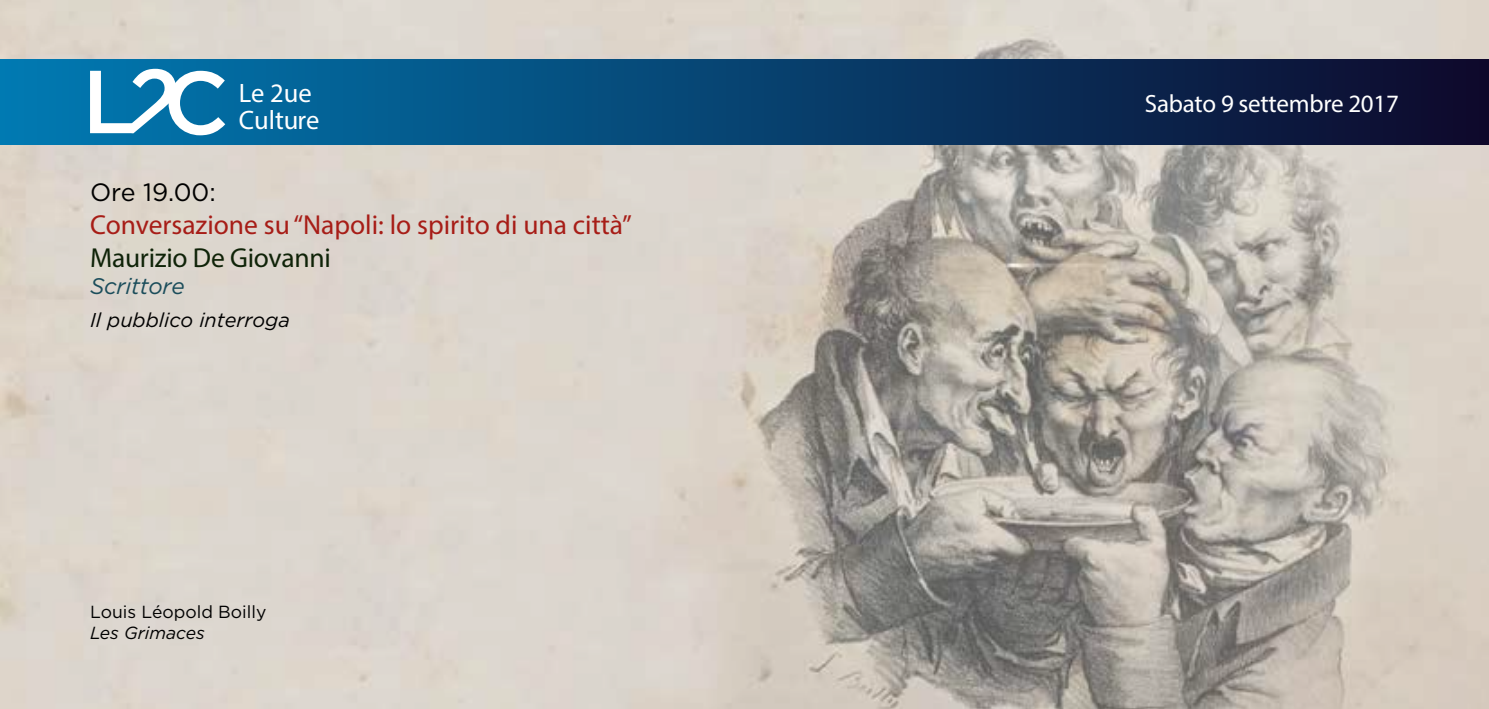
<style>
.page{position:relative;width:1489px;height:709px;background:#fff}
.page>*{position:absolute;margin:0;border:0;box-sizing:border-box;transform-origin:0 0}
.t1{font:27.5px "Myriad Pro";color:#a71d17}
.t2{font:27.5px "Myriad Pro";letter-spacing:-.01em;color:#0f2308}
.t3{font:26.75px/26.8px "Myriad Pro";color:#fff}
.t4{font:25px "Myriad Pro";letter-spacing:-.01em;color:#fff}
.t5{font:25px "Gotham";color:#000}
.t6{font:italic 22.5px "Gotham";letter-spacing:-.01em;color:#1b4d5b}
.t7{font:italic 20px "Gotham";color:#000}
.t8{font:17.5px "Gotham";color:#000}
.t9{font:italic 17.5px "Gotham";color:#000}
</style>
<div class="page">
<img style="left:0;top:0;width:1488px;height:709px">
<div style="left:0;top:59px;width:1488px;height:86px;background:linear-gradient(to right,#007cb5,#0e092c)"></div>
<svg style="left:90px;top:69px;width:135px;height:66px"></svg>
<p class="t3" style="left:239px;top:80px;width:82px">Le 2ue<br>Culture</p>
<p class="t5" style="left:90px;top:178px;width:127px">Ore 19.00:</p>
<p class="t1" style="left:90px;top:208px;width:543px">Conversazione su “Napoli: lo spirito di una città”</p>
<p class="t2" style="left:90px;top:241px;width:242px">Maurizio De Giovanni</p>
<p class="t6" style="left:90px;top:273px;width:96px">Scrittore</p>
<p class="t7" style="left:90px;top:309px;width:201px">Il pubblico interroga</p>
<p class="t8" style="left:90px;top:602px;width:178px">Louis Léopold Boilly</p>
<p class="t9" style="left:90px;top:623px;width:116px">Les Grimaces</p>
<p class="t4" style="left:1144px;top:88px;width:255px">Sabato 9 settembre 2017</p>
</div>
